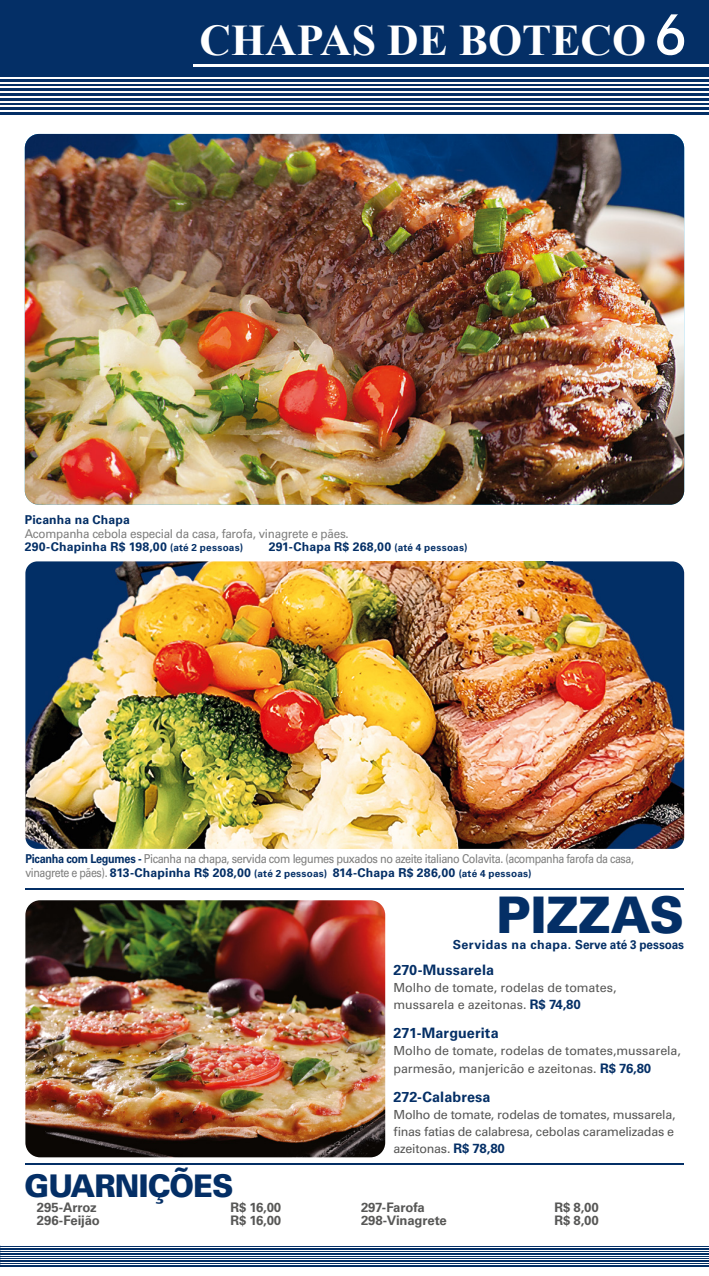
<style>
.page{position:relative;width:709px;height:1276px;background:#fff}
.page>*{position:absolute;margin:0;border:0;box-sizing:border-box;transform-origin:0 0}
.t1{font:900 50.5px "Univers LT Std";color:#042f66;scale:.95 1}
.t2{font:700 43.75px "Times New Roman";color:#fff}
.t3{font:900 31.25px "Univers LT Std";letter-spacing:-.03em;color:#042f66;scale:.95 1}
.t4{font:700 14.38px "Univers LT Std";letter-spacing:.005em;color:#042f66}
.t5{font:700 13.12px "Univers LT Std";letter-spacing:-.01em;color:#575756}
.t6{font:12.5px/17px "Univers LT Std";letter-spacing:-.005em;color:#575756}
.t7{font:700 12.5px "Univers LT Std";letter-spacing:.025em;color:#042f66}
.t8{font:12.25px/13.1px "Univers LT Std";letter-spacing:-.04em;color:#7e7e7d;scale:.89 1}
.t9{font:12.25px/13.1px "Univers LT Std";letter-spacing:-.02em;color:#7e7e7d;scale:.95 1}
.t10{font:700 12.25px "Univers LT Std";letter-spacing:.01em;color:#042f66}
.s1{font-weight:700;color:#042f66}
.s2{font-weight:700;font-size:10px;color:#042f66}
.s3{font-size:10px}
.s4{font-weight:700;font-size:13.12px;color:#042f66}
</style>
<div class="page">
<div style="left:0;top:74px;width:709px;height:41px;background:#042f66"></div>
<hr style="left:0;top:77px;width:709px;height:2px;background:#fff">
<hr style="left:0;top:82px;width:709px;height:1px;background:#fff">
<hr style="left:0;top:86px;width:709px;height:2px;background:#fff">
<hr style="left:0;top:91px;width:709px;height:2px;background:#fff">
<hr style="left:0;top:96px;width:709px;height:2px;background:#fff">
<hr style="left:0;top:101px;width:709px;height:1px;background:#fff">
<hr style="left:0;top:105px;width:709px;height:2px;background:#fff">
<hr style="left:0;top:110px;width:709px;height:2px;background:#fff">
<div style="left:0;top:0;width:709px;height:74px;background:#042f66"></div>
<svg style="left:0;top:1245px;width:709px;height:21px;fill:#042f66"></svg>
<hr style="left:0;top:1247px;width:709px;height:1px;background:#fff">
<hr style="left:0;top:1249px;width:709px;height:1px;background:#fff">
<hr style="left:0;top:1252px;width:709px;height:1px;background:#fff">
<hr style="left:0;top:1254px;width:709px;height:1px;background:#fff">
<hr style="left:0;top:1257px;width:709px;height:1px;background:#fff">
<hr style="left:0;top:1259px;width:709px;height:1px;background:#fff">
<hr style="left:0;top:1261px;width:709px;height:1px;background:#fff">
<hr style="left:0;top:1264px;width:709px;height:1px;background:#fff">
<img style="left:25px;top:900px;width:360px;height:257px">
<img style="left:25px;top:134px;width:659px;height:371px">
<img style="left:25px;top:561px;width:659px;height:288px">
<hr style="left:193px;top:65px;width:516px;height:2px;background:#fff">
<svg style="left:657px;top:14px;width:27px;height:41px"></svg>
<hr style="left:25px;top:1163px;width:659px;height:2px;background:#042f66">
<hr style="left:25px;top:888px;width:659px;height:1px;background:#042f66">
<h2 class="t2" style="left:199px;top:10px;width:448px">CHAPAS DE BOTECO</h2>
<p class="t10" style="left:25px;top:513px;width:107px">Picanha na Chapa</p>
<p class="t9" style="left:25px;top:527px;width:342px">Acompanha cebola especial da casa, farofa, vinagrete e pães.<br><span class="s1">290-Chapinha R$ 198,00</span> <span class="s2">(até 2 pessoas)</span></p>
<p class="t10" style="left:269px;top:539px;width:200px">291-Chapa R$ 268,00 <span class="s3">(até 4 pessoas)</span></p>
<p class="t8" style="left:25px;top:852px;width:685px"><span class="s1">Picanha com Legumes -</span> Picanha na chapa, servida com legumes puxados no azeite italiano Colavita. (acompanha farofa da casa, vinagrete e pães). <span class="s1">813-Chapinha R$ 208,00</span> <span class="s2">(até 2 pessoas)</span> <span class="s1">814-Chapa R$ 286,00</span> <span class="s2">(até 4 pessoas)</span></p>
<h1 class="t1" style="left:496px;top:883px;width:199px">PIZZAS</h1>
<p class="t7" style="left:453px;top:937px;width:233px">Servidas na chapa. Serve até 3 pessoas</p>
<h3 class="t3" style="left:25px;top:1166px;width:222px">GUARNIÇÕES</h3>
<p class="t5" style="left:37px;top:1199px;width:61px">295-Arroz</p>
<p class="t5" style="left:230px;top:1199px;width:52px">R$ 16,00</p>
<p class="t5" style="left:37px;top:1212px;width:64px">296-Feijão</p>
<p class="t5" style="left:230px;top:1212px;width:52px">R$ 16,00</p>
<p class="t4" style="left:393px;top:961px;width:102px">270-Mussarela</p>
<p class="t6" style="left:393px;top:979px;width:224px">Molho de tomate, rodelas de tomates, mussarela e azeitonas. <span class="s4">R$ 74,80</span></p>
<p class="t4" style="left:393px;top:1025px;width:107px">271-Marguerita</p>
<p class="t6" style="left:393px;top:1042px;width:289px">Molho de tomate, rodelas de tomates,mussarela, parmesão, manjericão e azeitonas. <span class="s4">R$ 76,80</span></p>
<p class="t4" style="left:393px;top:1088px;width:99px">272-Calabresa</p>
<p class="t6" style="left:393px;top:1106px;width:283px;text-align:justify">Molho de tomate, rodelas de tomates, mussarela, finas fatias de calabresa, cebolas caramelizadas e azeitonas. <span class="s4">R$ 78,80</span></p>
<p class="t5" style="left:361px;top:1199px;width:65px">297-Farofa</p>
<p class="t5" style="left:554px;top:1199px;width:46px">R$ 8,00</p>
<p class="t5" style="left:361px;top:1212px;width:87px">298-Vinagrete</p>
<p class="t5" style="left:554px;top:1212px;width:46px">R$ 8,00</p>
</div>
